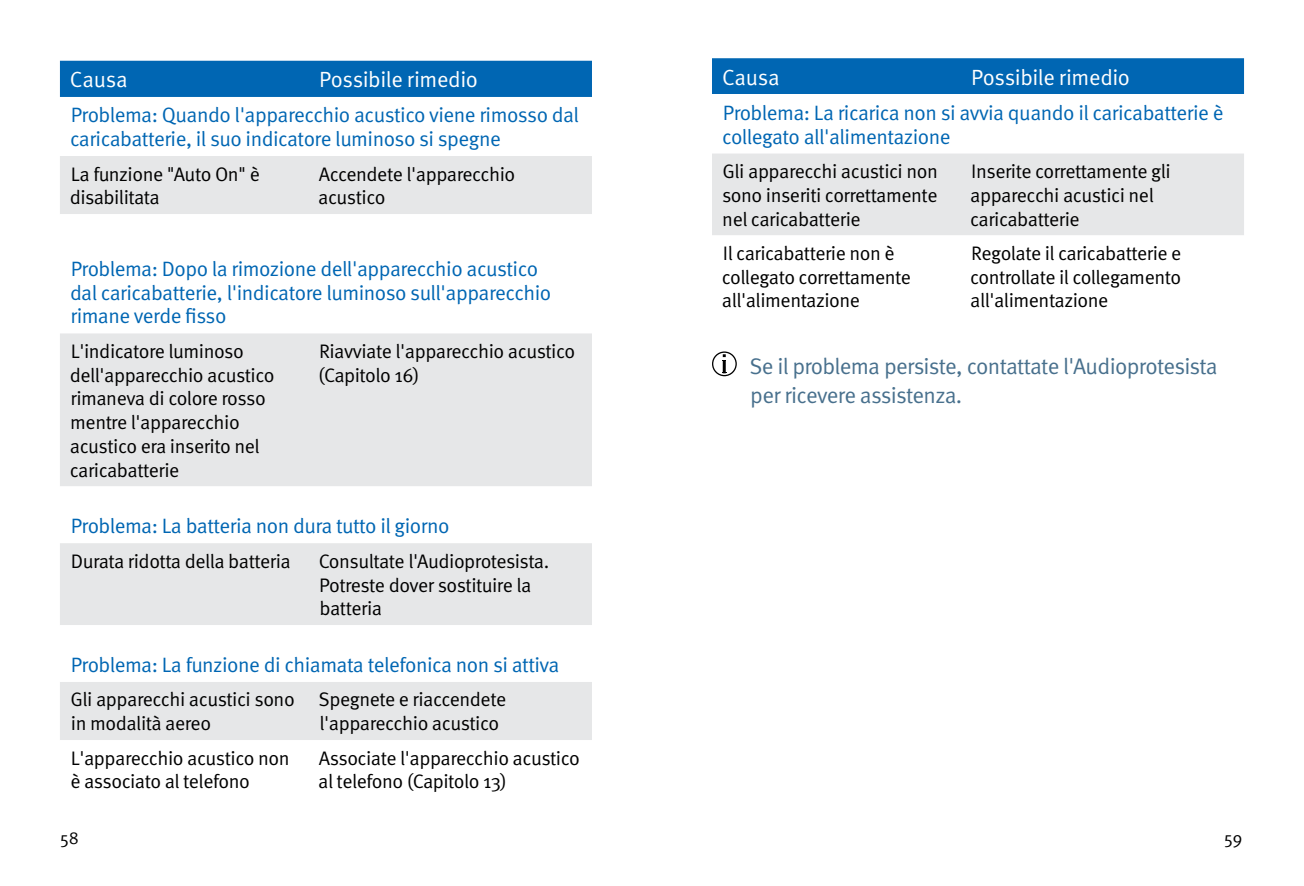
<style>
.page{position:relative;width:1304px;height:886px;background:#fff}
.page>*{position:absolute;margin:0;border:0;box-sizing:border-box;transform-origin:0 0}
.t1{font:22.5px/28.8px "Meta Pro Norm";letter-spacing:-.035em;color:#48708d}
.t2{font:22px "Meta Pro Norm";letter-spacing:-.02em;color:#fff}
.t3{font:20.75px/23.8px "Meta Pro Norm";letter-spacing:-.025em;color:#0066b3}
.t4{font:19.5px/23.8px "Meta Pro Norm";letter-spacing:-.025em;color:#000}
.t5{font:17.5px "Meta Pro Norm";color:#000}
</style>
<div class="page">
<div style="left:60px;top:61px;width:532px;height:36px;background:#0066b3"></div>
<div style="left:60px;top:156px;width:532px;height:58px;background:#e6e7e8"></div>
<svg style="left:60px;top:333px;width:532px;height:407px;fill:#e6e7e8"></svg>
<div style="left:712px;top:58px;width:532px;height:36px;background:#0066b3"></div>
<div style="left:712px;top:154px;width:532px;height:81px;background:#e6e7e8"></div>
<svg style="left:712px;top:351px;width:25px;height:25px"></svg>
<p class="t2" style="left:70px;top:67px;width:59px">Causa</p>
<p class="t2" style="left:319px;top:67px;width:160px">Possibile rimedio</p>
<p class="t3" style="left:70px;top:103px;width:511px">Problema: Quando l'apparecchio acustico viene rimosso dal caricabatterie, il suo indicatore luminoso si spegne</p>
<p class="t4" style="left:70px;top:162px;width:192px">La funzione "Auto On" è disabilitata</p>
<p class="t4" style="left:318px;top:162px;width:199px">Accendete l'apparecchio acustico</p>
<p class="t3" style="left:70px;top:257px;width:483px">Problema: Dopo la rimozione dell'apparecchio acustico dal caricabatterie, l'indicatore luminoso sull'apparecchio rimane verde fisso</p>
<p class="t4" style="left:70px;top:339px;width:206px">L'indicatore luminoso dell'apparecchio acustico rimaneva di colore rosso mentre l'apparecchio acustico era inserito nel caricabatterie</p>
<p class="t4" style="left:318px;top:339px;width:259px">Riavviate l'apparecchio acustico (Capitolo 16)</p>
<p class="t3" style="left:71px;top:514px;width:380px">Problema: La batteria non dura tutto il giorno</p>
<p class="t4" style="left:71px;top:549px;width:221px">Durata ridotta della batteria</p>
<p class="t4" style="left:319px;top:549px;width:232px">Consultate l'Audioprotesista.<br>Potreste dover sostituire la batteria</p>
<p class="t3" style="left:71px;top:653px;width:490px">Problema: La funzione di chiamata telefonica non si attiva</p>
<p class="t4" style="left:70px;top:688px;width:226px">Gli apparecchi acustici sono in modalità aereo</p>
<p class="t4" style="left:319px;top:688px;width:189px">Spegnete e riaccendete l'apparecchio acustico</p>
<p class="t4" style="left:70px;top:746px;width:221px">L'apparecchio acustico non è associato al telefono</p>
<p class="t4" style="left:318px;top:746px;width:263px">Associate l'apparecchio acustico al telefono (Capitolo 13)</p>
<p class="t2" style="left:722px;top:65px;width:59px">Causa</p>
<p class="t2" style="left:971px;top:65px;width:160px">Possibile rimedio</p>
<p class="t3" style="left:722px;top:101px;width:503px">Problema: La ricarica non si avvia quando il caricabatterie è collegato all'alimentazione</p>
<p class="t4" style="left:722px;top:159px;width:217px;text-align:justify">Gli apparecchi acustici non sono inseriti correttamente nel caricabatterie</p>
<p class="t4" style="left:970px;top:159px;width:202px">Inserite correttamente gli apparecchi acustici nel caricabatterie</p>
<p class="t4" style="left:722px;top:241px;width:191px">Il caricabatterie non è collegato correttamente all'alimentazione</p>
<p class="t4" style="left:970px;top:241px;width:213px;text-align:justify">Regolate il caricabatterie e controllate il collegamento all'alimentazione</p>
<p class="t1" style="left:749px;top:352px;width:470px">Se il problema persiste, contattate l'Audioprotesista per ricevere assistenza.</p>
<p class="t5" style="left:60px;top:828px;width:20px">58</p>
<p class="t5" style="left:1224px;top:828px;width:20px">59</p>
</div>
